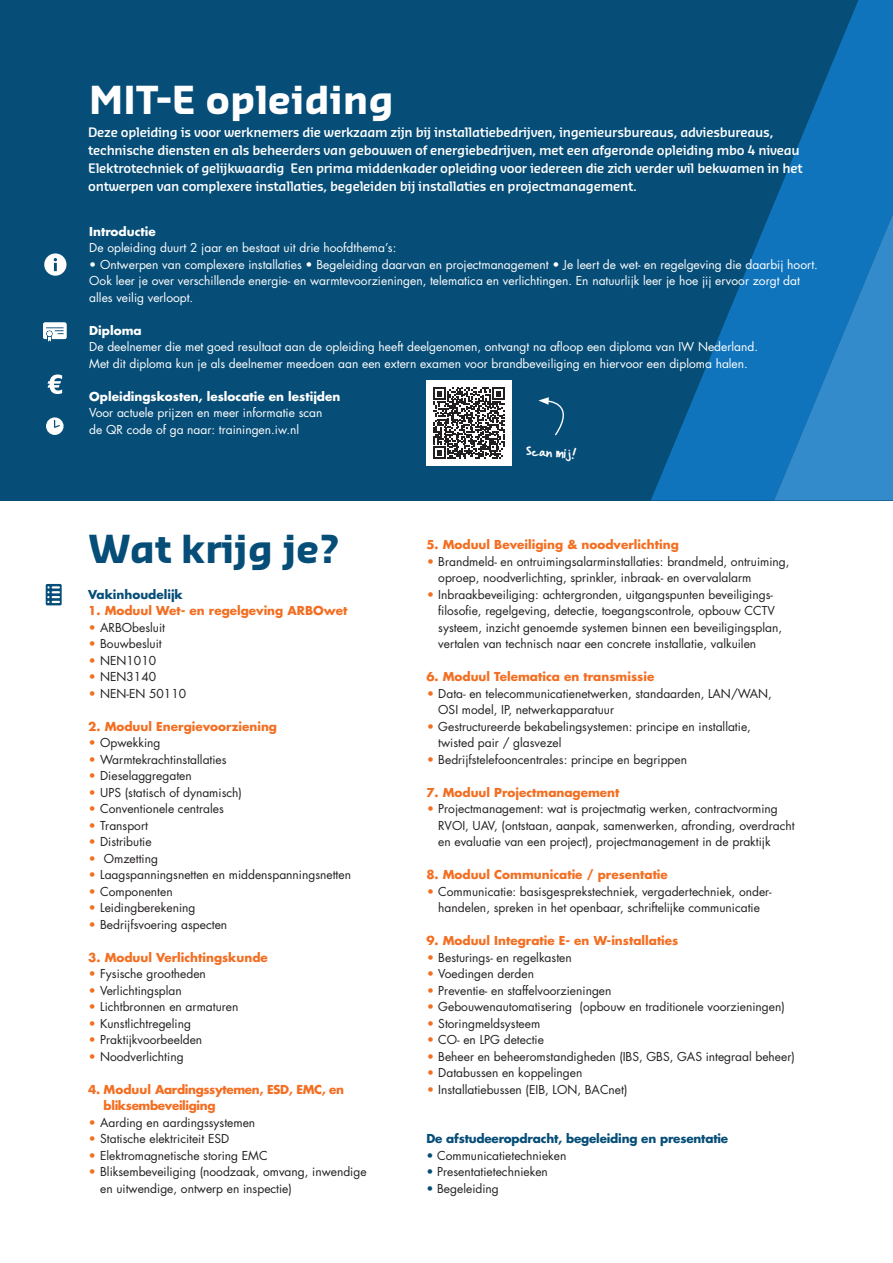
<style>
.page{position:relative;width:893px;height:1263px;background:#fff}
.page>*{position:absolute;margin:0;border:0;box-sizing:border-box;transform-origin:0 0}
.t1{font:700 37.65px "Sansa Pro";color:#fff}
.t2{font:700 37.65px "Sansa Pro";color:#064d77}
.t3{font:14.4px "Handwritten Crystalv 2";color:#fff}
.t4{font:600 12.75px/18px "Sansa Pro";letter-spacing:-.02em;color:#fff}
.t5{font:12px/16.5px "Futura Std";color:#231f20}
.t6{font:12px/16.5px "Futura Std";color:#fff}
.t7{font:700 12px "Futura Std";color:#f36e21}
.t8{font:700 12px "Futura Std";letter-spacing:-.015em;color:#064d77}
.t9{font:700 12px "Futura Std";color:#fff}
.t10{font:700 12px/16.5px "Futura Std";letter-spacing:-.03em;color:#f36e21}
.s1{font-weight:700;color:#f36e21}
.s2{color:#064d77}
</style>
<div class="page">
<div style="left:0;top:0;width:893px;height:500px;background:#064d77"></div>
<svg style="left:651px;top:0;width:242px;height:500px"></svg>
<svg style="left:774px;top:214px;width:119px;height:286px;background:#217fc3"></svg>
<div style="left:426px;top:381px;width:85px;height:85px;background:#fff"></div>
<svg style="left:433px;top:388px;width:71px;height:71px"></svg>
<svg style="left:538px;top:397px;width:26px;height:39px"></svg>
<svg style="left:44px;top:253px;width:22px;height:23px"></svg>
<svg style="left:43px;top:322px;width:23px;height:20px"></svg>
<svg style="left:47px;top:374px;width:15px;height:20px"></svg>
<div style="left:46px;top:417px;width:18px;height:18px;background:#fff;border-radius:50%"></div>
<svg style="left:54px;top:420px;width:6px;height:8px"></svg>
<svg style="left:46px;top:584px;width:16px;height:21px"></svg>
<svg style="left:47px;top:586px;width:12px;height:17px"></svg>
<p class="t1" style="left:89px;top:75px;width:306px">MIT-E opleiding</p>
<p class="t4" style="left:88px;top:122px;width:716px">Deze opleiding is voor werknemers die werkzaam zijn bij installatiebedrijven, ingenieursbureaus, adviesbureaus, technische diensten en als beheerders van gebouwen of energiebedrijven, met een afgeronde opleiding mbo 4 niveau Elektrotechniek of gelijkwaardig Een prima middenkader opleiding voor iedereen die zich verder wil bekwamen in het ontwerpen van complexere installaties, begeleiden bij installaties en projectmanagement.</p>
<p class="t9" style="left:89px;top:223px;width:68px">Introductie</p>
<p class="t6" style="left:89px;top:239px;width:309px">De opleiding duurt 2 jaar en bestaat uit drie hoofdthema’s:</p>
<p class="t6" style="left:89px;top:256px;width:730px">• Ontwerpen van complexere installaties • Begeleiding daarvan en projectmanagement • Je leert de wet- en regelgeving die daarbij hoort.</p>
<p class="t6" style="left:89px;top:272px;width:712px">Ook leer je over verschillende energie- en warmtevoorzieningen, telematica en verlichtingen. En natuurlijk leer je hoe jij ervoor zorgt dat alles veilig verloopt.</p>
<p class="t9" style="left:89px;top:322px;width:54px">Diploma</p>
<p class="t6" style="left:89px;top:338px;width:670px">De deelnemer die met goed resultaat aan de opleiding heeft deelgenomen, ontvangt na afloop een diploma van IW Nederland.<br>Met dit diploma kun je als deelnemer meedoen aan een extern examen voor brandbeveiliging en hiervoor een diploma halen.</p>
<p class="t9" style="left:89px;top:388px;width:253px">Opleidingskosten, leslocatie en lestijden</p>
<p class="t6" style="left:89px;top:404px;width:235px">Voor actuele prijzen en meer informatie scan de QR code of ga naar: trainingen.iw.nl</p>
<p class="t2" style="left:88px;top:524px;width:252px">Wat krijg je?</p>
<p class="t8" style="left:88px;top:586px;width:96px">Vakinhoudelijk</p>
<p class="t7" style="left:88px;top:603px;width:261px">1. Moduul Wet- en regelgeving ARBOwet</p>
<p class="t5" style="left:88px;top:619px;width:78px"><span class="s1">•</span> ARBObesluit</p>
<p class="t5" style="left:88px;top:635px;width:75px"><span class="s1">•</span> Bouwbesluit</p>
<p class="t5" style="left:88px;top:652px;width:69px"><span class="s1">•</span> NEN1010</p>
<p class="t5" style="left:88px;top:668px;width:69px"><span class="s1">•</span> NEN3140</p>
<p class="t5" style="left:88px;top:685px;width:99px"><span class="s1">•</span> NEN-EN 50110</p>
<p class="t7" style="left:88px;top:718px;width:190px">2. Moduul Energievoorziening</p>
<p class="t5" style="left:88px;top:734px;width:74px"><span class="s1">•</span> Opwekking</p>
<p class="t5" style="left:88px;top:751px;width:140px"><span class="s1">•</span> Warmtekrachtinstallaties</p>
<p class="t5" style="left:88px;top:767px;width:105px"><span class="s1">•</span> Dieselaggregaten</p>
<p class="t5" style="left:88px;top:784px;width:155px"><span class="s1">•</span> UPS (statisch of dynamisch)</p>
<p class="t5" style="left:88px;top:800px;width:137px"><span class="s1">•</span> Conventionele centrales</p>
<p class="t5" style="left:88px;top:817px;width:61px"><span class="s1">•</span> Transport</p>
<p class="t5" style="left:88px;top:833px;width:65px"><span class="s1">•</span> Distributie</p>
<p class="t5" style="left:88px;top:850px;width:71px"><span class="s1">•</span> Omzetting</p>
<p class="t5" style="left:88px;top:866px;width:264px"><span class="s1">•</span> Laagspanningsnetten en middenspanningsnetten</p>
<p class="t5" style="left:88px;top:883px;width:86px"><span class="s1">•</span> Componenten</p>
<p class="t5" style="left:88px;top:899px;width:109px"><span class="s1">•</span> Leidingberekening</p>
<p class="t5" style="left:88px;top:916px;width:140px"><span class="s1">•</span> Bedrijfsvoering aspecten</p>
<p class="t7" style="left:88px;top:949px;width:181px">3. Moduul Verlichtingskunde</p>
<p class="t5" style="left:88px;top:965px;width:119px"><span class="s1">•</span> Fysische grootheden</p>
<p class="t5" style="left:88px;top:982px;width:95px"><span class="s1">•</span> Verlichtingsplan</p>
<p class="t5" style="left:88px;top:998px;width:152px"><span class="s1">•</span> Lichtbronnen en armaturen</p>
<p class="t5" style="left:88px;top:1015px;width:104px"><span class="s1">•</span> Kunstlichtregeling</p>
<p class="t5" style="left:88px;top:1031px;width:116px"><span class="s1">•</span> Praktijkvoorbeelden</p>
<p class="t5" style="left:88px;top:1048px;width:97px"><span class="s1">•</span> Noodverlichting</p>
<p class="t10" style="left:104px;top:1081px;width:242px;text-indent:-15px">4. Moduul Aardingssytemen, ESD, EMC, en bliksembeveiliging</p>
<p class="t5" style="left:88px;top:1114px;width:169px"><span class="s1">•</span> Aarding en aardingssystemen</p>
<p class="t5" style="left:88px;top:1130px;width:143px"><span class="s1">•</span> Statische elektriciteit ESD</p>
<p class="t5" style="left:88px;top:1147px;width:181px"><span class="s1">•</span> Elektromagnetische storing EMC</p>
<p class="t5" style="left:100px;top:1163px;width:268px;text-indent:-12px"><span class="s1">•</span> Bliksembeveiliging (noodzaak, omvang, inwendige en uitwendige, ontwerp en inspectie)</p>
<p class="t3" style="left:527px;top:442px;width:52px;rotate:4deg">Scan mij!</p>
<p class="t7" style="left:426px;top:537px;width:254px">5. Moduul Beveiliging &amp; noodverlichting</p>
<p class="t5" style="left:438px;top:553px;width:353px;text-indent:-12px"><span class="s1">•</span> Brandmeld- en ontruimingsalarminstallaties: brandmeld, ontruiming, oproep, noodverlichting, sprinkler, inbraak- en overvalalarm</p>
<p class="t5" style="left:438px;top:586px;width:345px;text-indent:-12px"><span class="s1">•</span> Inbraakbeveiliging: achtergronden, uitgangspunten beveiligings&shy;filosofie, regelgeving, detectie, toegangscontrole, opbouw CCTV systeem, inzicht genoemde systemen binnen een beveiligingsplan, vertalen van technisch naar een concrete installatie, valkuilen</p>
<p class="t7" style="left:426px;top:669px;width:229px">6. Moduul Telematica en transmissie</p>
<p class="t5" style="left:438px;top:685px;width:335px;text-indent:-12px"><span class="s1">•</span> Data- en telecommunicatienetwerken, standaarden, LAN/WAN,<br>OSI model, IP, netwerkapparatuur</p>
<p class="t5" style="left:438px;top:718px;width:314px;text-indent:-12px"><span class="s1">•</span> Gestructureerde bekabelingsystemen: principe en installatie, twisted pair / glasvezel</p>
<p class="t5" style="left:426px;top:751px;width:262px"><span class="s1">•</span> Bedrijfstelefooncentrales: principe en begrippen</p>
<p class="t7" style="left:426px;top:784px;width:195px">7. Moduul Projectmanagement</p>
<p class="t5" style="left:438px;top:800px;width:358px;text-indent:-12px"><span class="s1">•</span> Projectmanagement: wat is projectmatig werken, contractvorming<br>RVOI, UAV, (ontstaan, aanpak, samenwerken, afronding, overdracht en evaluatie van een project), projectmanagement in de praktijk</p>
<p class="t7" style="left:426px;top:867px;width:243px">8. Moduul Communicatie / presentatie</p>
<p class="t5" style="left:426px;top:883px;width:347px;text-align:center"><span class="s1">•</span> Communicatie: basisgesprekstechniek, vergadertechniek, onder&shy;handelen, spreken in het openbaar, schriftelijke communicatie</p>
<p class="t7" style="left:426px;top:933px;width:254px">9. Moduul Integratie E- en W-installaties</p>
<p class="t5" style="left:426px;top:949px;width:147px"><span class="s1">•</span> Besturings- en regelkasten</p>
<p class="t5" style="left:426px;top:965px;width:109px"><span class="s1">•</span> Voedingen derden</p>
<p class="t5" style="left:426px;top:982px;width:187px"><span class="s1">•</span> Preventie- en staffelvoorzieningen</p>
<p class="t5" style="left:426px;top:998px;width:360px"><span class="s1">•</span> Gebouwenautomatisering (opbouw en traditionele voorzieningen)</p>
<p class="t5" style="left:426px;top:1015px;width:115px"><span class="s1">•</span> Storingmeldsysteem</p>
<p class="t5" style="left:426px;top:1031px;width:119px"><span class="s1">•</span> CO- en LPG detectie</p>
<p class="t5" style="left:426px;top:1048px;width:370px"><span class="s1">•</span> Beheer en beheeromstandigheden (IBS, GBS, GAS integraal beheer)</p>
<p class="t5" style="left:426px;top:1064px;width:158px"><span class="s1">•</span> Databussen en koppelingen</p>
<p class="t5" style="left:426px;top:1081px;width:203px"><span class="s1">•</span> Installatiebussen (EIB, LON, BACnet)</p>
<p class="t8" style="left:426px;top:1131px;width:303px">De afstudeeropdracht, begeleiding en presentatie</p>
<p class="t5" style="left:426px;top:1147px;width:142px"><span class="s2">•</span> Communicatietechnieken</p>
<p class="t5" style="left:426px;top:1163px;width:123px"><span class="s2">•</span> Presentatietechnieken</p>
<p class="t5" style="left:426px;top:1180px;width:74px"><span class="s2">•</span> Begeleiding</p>
</div>
